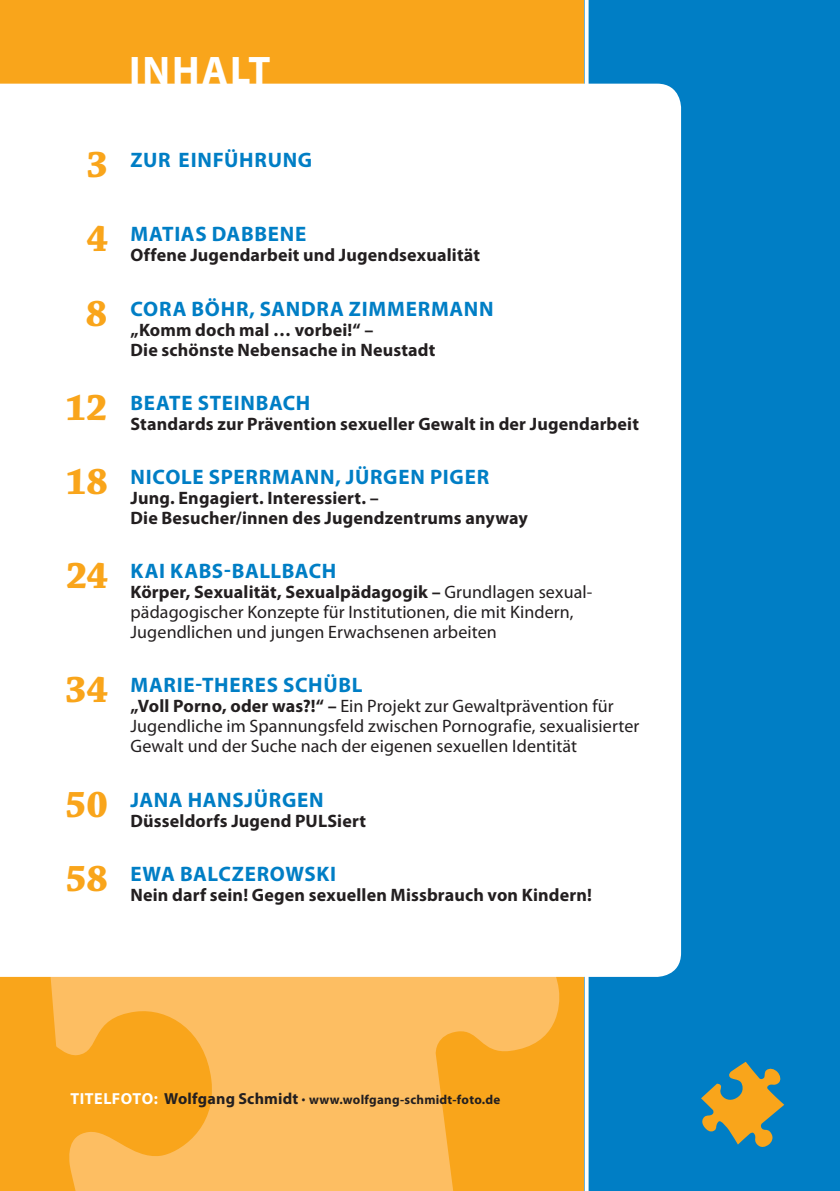
<style>
.page{position:relative;width:840px;height:1191px;background:#fff}
.page>*{position:absolute;margin:0;border:0;box-sizing:border-box;transform-origin:0 0}
.t1{font:700 40px "Myriad Pro";letter-spacing:.05em;color:#fff}
.t2{font:40px "Chaparral Pro Bold Disp";color:#f9a51b}
.t3{font:700 21px "Myriad Pro";letter-spacing:.035em;color:#007ec5}
.t4{font:18px/20px "Myriad Pro";letter-spacing:.005em;color:#231f20}
.t5{font:700 18px/20px "Myriad Pro";letter-spacing:.01em;color:#231f20}
.t6{font:700 13px "Myriad Pro";letter-spacing:.02em;color:#231f20}
.s1{font-family:"Chaparral Pro Bold Disp";font-weight:400;font-size:40px;color:#f9a51b}
.s2{font-weight:700}
.s3{font-size:16px;color:#fff}
.s4{font-size:16px}
</style>
<div class="page">
<div style="left:0;top:0;width:839px;height:1191px;background:#f9a51b"></div>
<svg style="left:50px;top:977px;width:510px;height:214px;fill:#fdbe62"></svg>
<div style="left:584px;top:0;width:255px;height:1191px;background:#007ec5"></div>
<svg style="left:584px;top:0;width:4px;height:1191px"></svg>
<svg style="left:701px;top:1061px;width:82px;height:86px"></svg>
<div style="left:0;top:84px;width:680px;height:893px;background:#fff"></div>
<h1 class="t1" style="left:129px;top:44px;width:142px">INHALT</h1>
<p class="t3" style="left:86px;top:146px;width:227px"><span class="s1">3</span> zur einführung</p>
<p class="t3" style="left:86px;top:220px;width:75px"><span class="s1">4</span> matia</p>
<p class="t3" style="left:195px;top:220px;width:112px">s dabbene</p>
<p class="t5" style="left:130px;top:245px;width:351px">Offene Jugendarbeit und Jugendsexualität</p>
<p class="t3" style="left:86px;top:295px;width:379px"><span class="s1">8</span> cora böhr, san dra zimmermann</p>
<p class="t5" style="left:130px;top:319px;width:306px">„Komm doch mal … vorbei!“ –<br>Die schönste Nebensache in Neustadt</p>
<p class="t3" style="left:65px;top:389px;width:244px"><span class="s1">12</span> beate stein bach</p>
<p class="t5" style="left:130px;top:413px;width:509px">Standards zur Prävention sexueller Gewalt in der Jugendarbeit</p>
<h1 class="t2" style="left:66px;top:459px;width:58px">18 <sup>ni</sup></h1>
<p class="t3" style="left:152px;top:463px;width:154px">cole sperrmann</p>
<p class="t3" style="left:335px;top:463px;width:155px">, jürgen piger</p>
<p class="t5" style="left:130px;top:487px;width:399px">Jung. Engagiert. Interessiert. –<br>Die Besucher/innen des Jugendzentrums anyway</p>
<p class="t3" style="left:66px;top:557px;width:57px"><span class="s1">24</span> kai</p>
<p class="t3" style="left:170px;top:557px;width:165px">kabs-ballbach</p>
<p class="t4" style="left:130px;top:582px;width:463px"><span class="s2">Körper, Sexualität, Sexualpädagogik –</span> Grundlagen sexual&shy;pädagogischer Konzepte für Institutionen, die mit Kindern,<br>Jugendlichen und jungen Erwachsenen arbeiten</p>
<p class="t3" style="left:65px;top:671px;width:294px"><span class="s1">34</span> marie-th eres schübl</p>
<p class="t4" style="left:130px;top:696px;width:510px"><span class="s2">„Voll Porno, oder was?!“ –</span> Ein Projekt zur Gewaltprävention für<br>Jugendliche im Spannungsfeld zwischen Pornografie, sexualisierter<br>Gewalt und der Suche nach der eigenen sexuellen Identität</p>
<p class="t3" style="left:65px;top:786px;width:59px"><span class="s1">50</span> jana</p>
<p class="t3" style="left:188px;top:786px;width:15px">han</p>
<p class="t3" style="left:232px;top:786px;width:90px">sjürgen</p>
<p class="t5" style="left:130px;top:810px;width:237px">Düsseldorfs Jugend PULSiert</p>
<p class="t3" style="left:65px;top:860px;width:261px"><span class="s1">58</span> ewa balczerowski</p>
<p class="t5" style="left:130px;top:884px;width:462px">Nein darf sein! Gegen sexuellen Missbrauch von Kindern!</p>
<p class="t6" style="left:71px;top:1091px;width:431px"><span class="s3">TITELFOTO:</span> <span class="s4">Wolfgang Schmidt ·</span> www.wolfgang-schmidt-foto.de</p>
</div>
